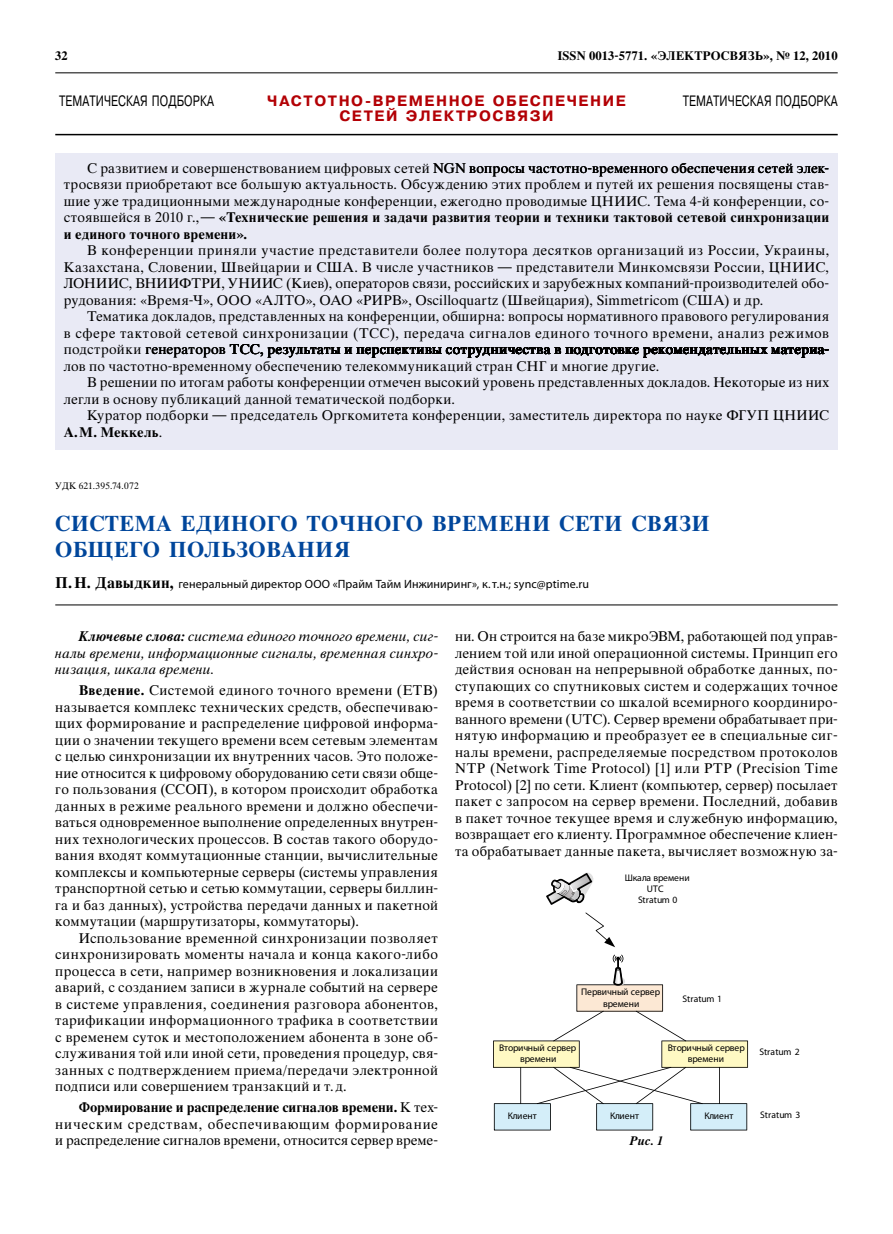
<style>
.page{position:relative;width:893px;height:1234px;background:#fff}
.page>*{position:absolute;margin:0;border:0;box-sizing:border-box;transform-origin:0 0}
.t1{font:700 21px/25.5px "Thames C";letter-spacing:.01em;color:#00469b}
.t2{font:700 15px/15px "Pragmatica C";letter-spacing:.1em;color:#b30005;text-align:center}
.t3{font:15px "Pragmatica C";letter-spacing:.01em;color:#000;scale:.74 1}
.t4{font:13.5px/16.5px "Thames C";letter-spacing:.02em;color:#000;text-align:justify}
.t5{font:italic 13.5px/16.5px "Thames C";letter-spacing:.015em;color:#000;text-align:justify}
.t6{font:12px "Myriad Pro";letter-spacing:.01em;color:#000}
.t7{font:700 12px "Thames C";color:#000}
.t8{font:italic 700 12px "Thames C";color:#000}
.t9{font:9.6px/11.4px "Myriad Pro";letter-spacing:.005em;color:#000;text-align:center}
.t10{font:9px "Thames C";letter-spacing:.01em;color:#000}
.s1{font-weight:700}
.s2{font-family:"Thames C";font-weight:700;font-size:15px}
.s3{font-style:italic}
</style>
<div class="page">
<hr style="left:55px;top:72px;width:783px;height:1px;background:#000">
<hr style="left:55px;top:604px;width:783px;height:1px;background:#000">
<svg style="left:546px;top:872px;width:48px;height:32px"></svg>
<svg style="left:585px;top:912px;width:30px;height:35px"></svg>
<svg style="left:493px;top:954px;width:255px;height:176px"></svg>
<svg style="left:537px;top:1066px;width:134px;height:37px"></svg>
<svg style="left:570px;top:1066px;width:133px;height:37px"></svg>
<hr style="left:55px;top:134px;width:783px;height:1px;background:#000">
<div style="left:55px;top:153px;width:783px;height:297px;background:#e9eaf5"></div>
<p class="t7" style="left:55px;top:48px;width:14px">32</p>
<p class="t7" style="left:557px;top:48px;width:282px">ISSN 0013-5771. «ЭЛЕКТРОСВЯЗЬ», № 12, 2010</p>
<p class="t2" style="left:267px;top:93px;width:360px">ЧАСТОТНО-ВРЕМЕННОЕ ОБЕСПЕЧЕНИЕ<br>СЕТЕЙ ЭЛЕКТРОСВЯЗИ</p>
<p class="t3" style="left:59px;top:93px;width:211px">ТЕМАТИЧЕСКАЯ ПОДБОРКА</p>
<p class="t3" style="left:683px;top:93px;width:211px">ТЕМАТИЧЕСКАЯ ПОДБОРКА</p>
<p class="t4" style="left:64px;top:160px;width:767px;text-indent:23px">С развитием и совершенствованием цифровых сетей NGN вопросы частотно-временного обеспечения сетей элек&shy;тросвязи приобретают все большую актуальность. Обсуждению этих проблем и путей их решения посвящены став&shy;шие уже традиционными международные конференции, ежегодно проводимые ЦНИИС. Тема 4‑й конференции, со&shy;стоявшейся в 2010 г.,— <span class="s1">«Технические решения и задачи развития теории и техники тактовой сетевой синхронизации и единого точного времени».</span></p>
<p class="t4" style="left:64px;top:242px;width:767px;text-indent:23px">В конференции приняли участие представители более полутора десятков организаций из России, Украины, Казахстана, Словении, Швейцарии и США. В числе участников — представители Минкомсвязи России, ЦНИИС, ЛОНИИС, ВНИИФТРИ, УНИИС (Киев), операторов связи, российских и зарубежных компаний-производителей обо&shy;рудования: «Время-Ч», ООО «АЛТО», ОАО «РИРВ», Oscilloquartz (Швейцария), Simmetricom (США) и др.</p>
<p class="t4" style="left:64px;top:308px;width:767px;text-indent:23px">Тематика докладов, представленных на конференции, обширна: вопросы нормативного правового регулирования в сфере тактовой сетевой синхронизации (ТСС), передача сигналов единого точного времени, анализ режимов подстройки генераторов ТСС, результаты и перспективы сотрудничества в подготовке рекомендательных материа&shy;лов по частотно-временному обеспечению телекоммуникаций стран СНГ и многие другие.</p>
<p class="t4" style="left:64px;top:374px;width:767px;text-indent:23px">В решении по итогам работы конференции отмечен высокий уровень представленных докладов. Некоторые из них легли в основу публикаций данной тематической подборки.</p>
<p class="t4" style="left:64px;top:407px;width:767px;text-indent:23px">Куратор подборки — председатель Оргкомитета конференции, заместитель директора по науке ФГУП ЦНИИС<br><span class="s1">А.М. Меккель</span>.</p>
<p class="t10" style="left:55px;top:480px;width:85px">УДК 621.395.74.072</p>
<h1 class="t1" style="left:55px;top:511px;width:656px">СИСТЕМА ЕДИНОГО ТОЧНОГО ВРЕМЕНИ СЕТИ СВЯЗИ<br>ОБЩЕГО ПОЛЬЗОВАНИЯ</h1>
<p class="t6" style="left:55px;top:576px;width:535px"><span class="s2">П.Н. Давыдкин,</span> генеральный директор ООО «Прайм Тайм Инжиниринг», к. т.н.; sync@ptime.ru</p>
<p class="t5" style="left:55px;top:628px;width:384px;text-indent:23px"><span class="s1">Ключевые слова:</span> система единого точного времени, сиг&shy;налы времени, информационные сигналы, временная синхро&shy;низация, шкала времени.</p>
<p class="t4" style="left:55px;top:682px;width:384px;text-indent:23px"><span class="s1">Введение.</span> Системой единого точного времени (ЕТВ) называется комплекс технических средств, обеспечиваю&shy;щих формирование и распределение цифровой информа&shy;ции о значении текущего времени всем сетевым элементам с целью синхронизации их внутренних часов. Это положе&shy;ние относится к цифровому оборудованию сети связи обще&shy;го пользования (ССОП), в котором происходит обработка данных в режиме реального времени и должно обеспечи&shy;ваться одновременное выполнение определенных внутрен&shy;них технологических процессов. В состав такого оборудо&shy;вания входят коммутационные станции, вычислительные комплексы и компьютерные серверы (системы управления транспортной сетью и сетью коммутации, серверы биллин&shy;га и баз данных), устройства передачи данных и пакетной коммутации (маршрутизаторы, коммутаторы).</p>
<p class="t4" style="left:55px;top:929px;width:384px;text-indent:23px">Использование временн<span class="s3">о</span>й синхронизации позволяет синхронизировать моменты начала и конца какого-либо процесса в сети, например возникновения и локализации аварий, с созданием записи в журнале событий на сервере в системе управления, соединения разговора абонентов, тарификации информационного трафика в соответствии с временем суток и местоположением абонента в зоне об&shy;служивания той или иной сети, проведения процедур, свя&shy;занных с подтверждением приема/передачи электронной подписи или совершением транзакций и т.д.</p>
<p class="t4" style="left:55px;top:1098px;width:384px;text-indent:23px"><span class="s1">Формирование и распределение сигналов времени.</span> К тех&shy;ническим средствам, обеспечивающим формирование и распределение сигналов времени, относится сервер време-</p>
<p class="t4" style="left:455px;top:628px;width:384px">ни. Он строится на базе микроЭВМ, работающей под управ&shy;лением той или иной операционной системы. Принцип его действия основан на непрерывной обработке данных, по&shy;ступающих со спутниковых систем и содержащих точное время в соответствии со шкалой всемирного координиро&shy;ванного времени (UTC). Сервер времени обрабатывает при&shy;нятую информацию и преобразует ее в специальные сиг&shy;налы времени, распределяемые посредством протоколов NTP (Network Time Protocol) [1] или PTP (Precision Time Protocol) [2] по сети. Клиент (компьютер, сервер) посылает пакет с запросом на сервер времени. Последний, добавив в пакет точное текущее время и служебную информацию, возвращает его клиенту. Программное обеспечение клиен&shy;та обрабатывает данные пакета, вычисляет возможную за-</p>
<p class="t9" style="left:625px;top:871px;width:66px;line-height:10.9px">Шкала времени<br>UTC<br>Stratum 0</p>
<p class="t9" style="left:581px;top:985px;width:81px">Первичный сервер времени</p>
<p class="t9" style="left:682px;top:992px;width:41px">Stratum 1</p>
<p class="t9" style="left:499px;top:1041px;width:79px">Вторичный сервер времени</p>
<p class="t9" style="left:668px;top:1041px;width:79px">Вторичный сервер времени</p>
<p class="t9" style="left:759px;top:1046px;width:42px">Stratum 2</p>
<p class="t9" style="left:508px;top:1109px;width:30px">Клиент</p>
<p class="t9" style="left:610px;top:1109px;width:30px">Клиент</p>
<p class="t8" style="left:630px;top:1133px;width:35px">Рис. 1</p>
<p class="t9" style="left:704px;top:1109px;width:30px">Клиент</p>
<p class="t9" style="left:760px;top:1108px;width:42px">Stratum 3</p>
</div>
